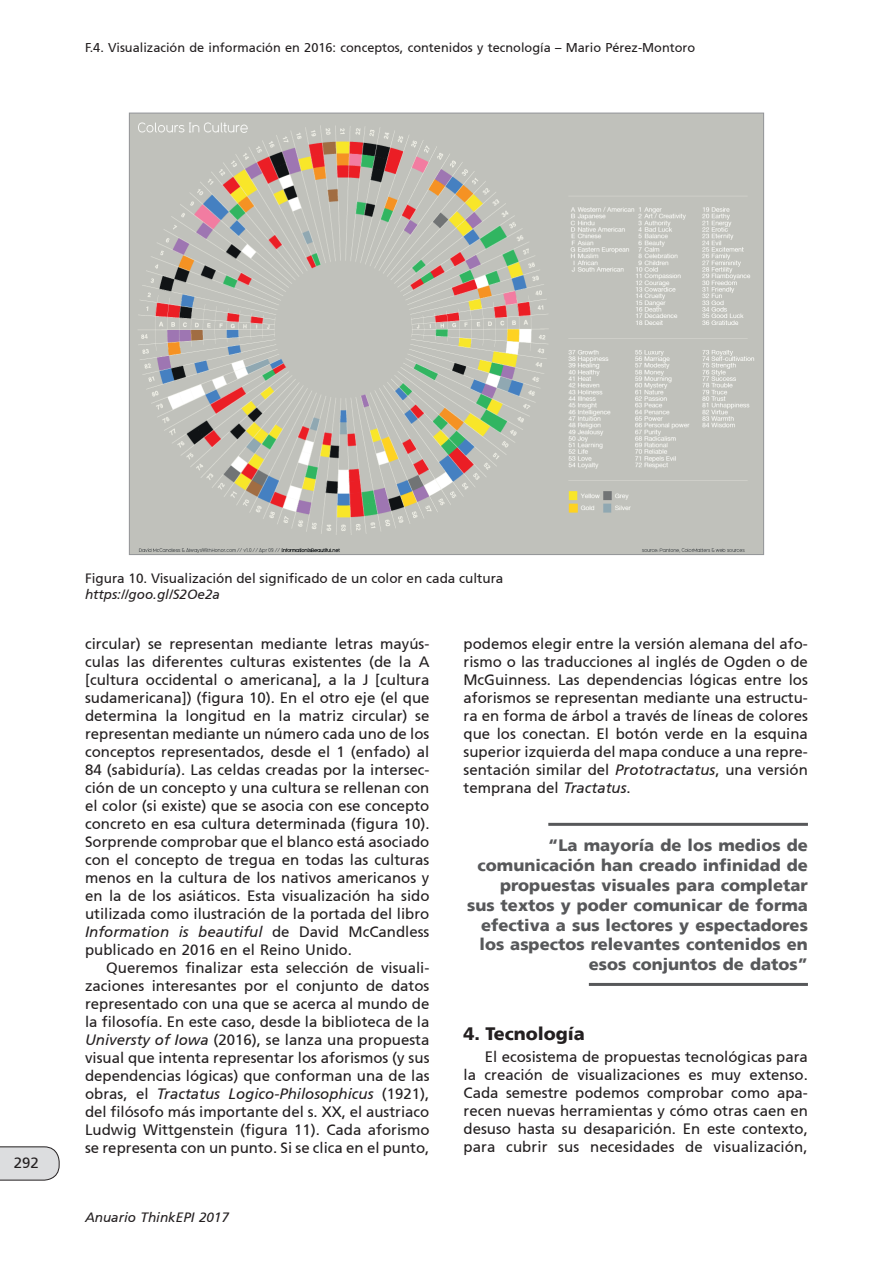
<style>
.page{position:relative;width:893px;height:1263px;background:#fff}
.page>*{position:absolute;margin:0;border:0;box-sizing:border-box;transform-origin:0 0}
.t1{font:900 18px "Frutiger 75";color:#231f20}
.t2{font:900 16.5px/19.8px "Frutiger 75";color:#57585a;text-align:right}
.t3{font:15px/18px "Frutiger 55 Roman";color:#231f20;text-align:justify}
.t4{font:italic 15px "Frutiger 56";color:#231f20}
.t5{font:13.5px "Frutiger 55 Roman";color:#231f20}
.t6{font:italic 13.5px "Frutiger 56";color:#231f20}
.t7{font:12.75px "Frutiger 55 Roman";color:#231f20}
.t8{font:italic 12.75px "Frutiger 56";color:#231f20}
.s1{font-family:"Frutiger 55 Roman";font-style:normal}
.s2{font-family:"Frutiger 56";font-style:italic}
</style>
<div class="page">
<svg style="left:0;top:1146px;width:60px;height:34px;background:#d3d4d6"></svg>
<img style="left:131px;top:115px;width:631px;height:438px">
<hr style="left:548px;top:823px;width:260px;height:3px;background:#57585a">
<hr style="left:589px;top:983px;width:219px;height:3px;background:#57585a">
<p class="t7" style="left:85px;top:40px;width:612px">F.4. Visualización de información en 2016: conceptos, contenidos y tecnología – Mario Pérez-Montoro</p>
<p class="t8" style="left:85px;top:49px;width:429px">???????????????????????????????????????????????????????????????????</p>
<p class="t3" style="left:14px;top:1154px;width:27px">292</p>
<p class="t5" style="left:85px;top:570px;width:420px">Figura 10. Visualización del significado de un color en cada cultura</p>
<p class="t6" style="left:85px;top:586px;width:137px">https://goo.gl/S2Oe2a</p>
<p class="t3" style="left:85px;top:635px;width:346px">circular) se representan mediante letras mayús&shy;culas las diferentes culturas existentes (de la A [cultura occidental o americana], a la J [cultura sudamericana]) (figura 10). En el otro eje (el que determina la longitud en la matriz circular) se representan mediante un número cada uno de los conceptos representados, desde el 1 (enfado) al 84 (sabiduría). Las celdas creadas por la intersec&shy;ción de un concepto y una cultura se rellenan con el color (si existe) que se asocia con ese concepto concreto en esa cultura determinada (figura 10).<br>Sorprende comprobar que el blanco está asociado con el concepto de tregua en todas las culturas menos en la cultura de los nativos americanos y en la de los asiáticos. Esta visualización ha sido utilizada como ilustración de la portada del libro</p>
<p class="t4" style="left:85px;top:923px;width:346px">Information is beautiful <span class="s1">de David McCandless</span></p>
<p class="t3" style="left:85px;top:941px;width:268px">publicado en 2016 en el Reino Unido.</p>
<p class="t3" style="left:106px;top:959px;width:325px">Queremos finalizar esta selección de visuali-</p>
<p class="t3" style="left:85px;top:977px;width:346px">zaciones interesantes por el conjunto de datos</p>
<p class="t3" style="left:85px;top:995px;width:346px">representado con una que se acerca al mundo de</p>
<p class="t3" style="left:85px;top:1013px;width:346px">la filosofía. En este caso, desde la biblioteca de la</p>
<p class="t3" style="left:85px;top:1031px;width:346px"><span class="s2">Universty of Iowa</span> (2016), se lanza una propuesta</p>
<p class="t3" style="left:85px;top:1049px;width:346px">visual que intenta representar los aforismos (y sus</p>
<p class="t3" style="left:85px;top:1067px;width:346px">dependencias lógicas) que conforman una de las</p>
<p class="t4" style="left:85px;top:1085px;width:346px"><span class="s1">obras, el</span> Tractatus Logico-Philosophicus <span class="s1">(1921),</span></p>
<p class="t3" style="left:85px;top:1103px;width:346px">del filósofo más importante del s. XX, el austriaco Ludwig Wittgenstein (figura 11). Cada aforismo se representa con un punto. Si se clica en el punto,</p>
<p class="t6" style="left:85px;top:1209px;width:146px">Anuario ThinkEPI 2017</p>
<p class="t3" style="left:463px;top:635px;width:346px">podemos elegir entre la versión alemana del afo&shy;rismo o las traducciones al inglés de Ogden o de McGuinness. Las dependencias lógicas entre los aforismos se representan mediante una estructu&shy;ra en forma de árbol a través de líneas de colores que los conectan. El botón verde en la esquina superior izquierda del mapa conduce a una repre&shy;sentación similar del <span class="s2">Prototractatus</span>, una versión temprana del <span class="s2">Tractatus</span>.</p>
<p class="t2" style="left:467px;top:836px;width:342px">“La mayoría de los medios de comunicación han creado infinidad de propuestas visuales para completar<br>sus textos y poder comunicar de forma efectiva a sus lectores y espectadores los aspectos relevantes contenidos en esos conjuntos de datos”</p>
<p class="t1" style="left:463px;top:1023px;width:123px">4. Tecnología</p>
<p class="t3" style="left:463px;top:1048px;width:346px;text-indent:21px">El ecosistema de propuestas tecnológicas para la creación de visualizaciones es muy extenso.<br>Cada semestre podemos comprobar como apa&shy;recen nuevas herramientas y cómo otras caen en desuso hasta su desaparición. En este contexto, para cubrir sus necesidades de visualización,</p>
</div>
